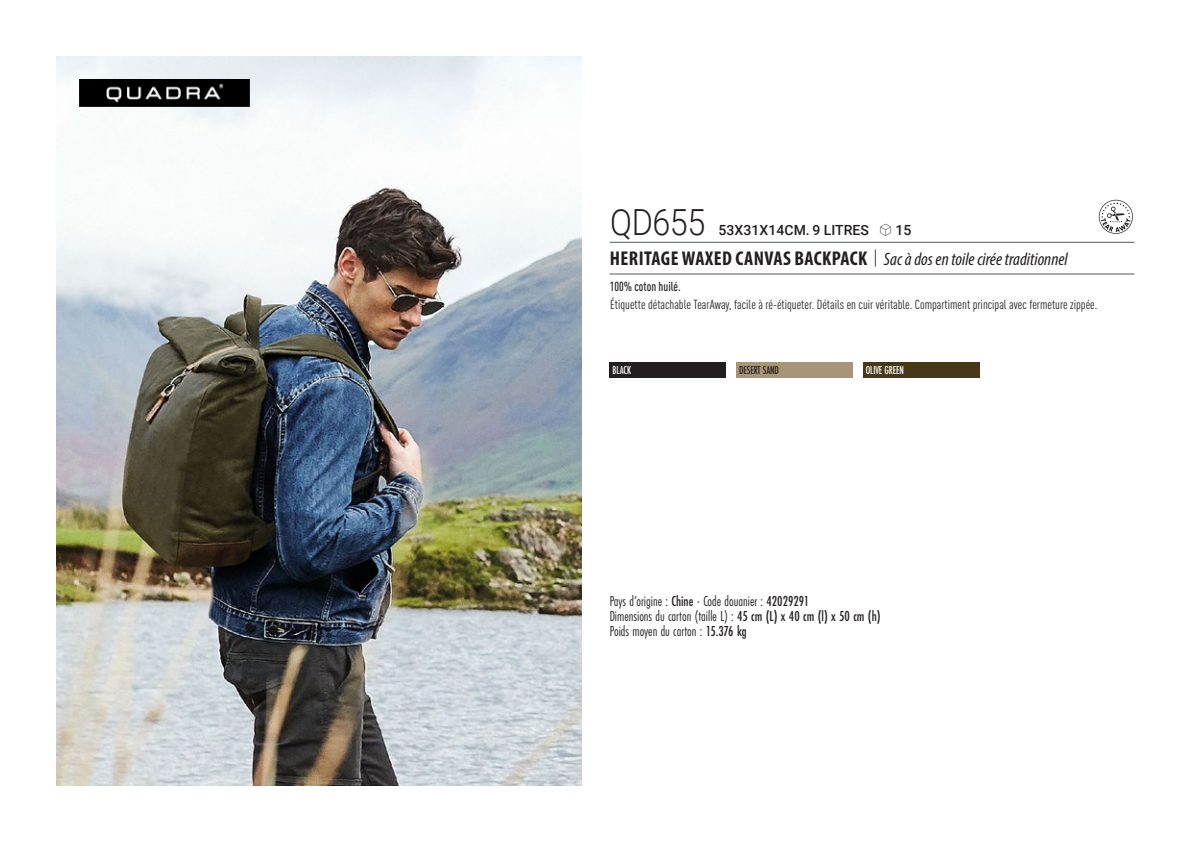
<style>
.page{position:relative;width:1191px;height:842px;background:#fff}
.page>*{position:absolute;margin:0;border:0;box-sizing:border-box;transform-origin:0 0}
.t1{font:300 36px "Roboto";letter-spacing:-.015em;color:#231f20;scale:.9 1}
.t2{font:italic 18px "Myriad Variable Concept";color:#231f20}
.t3{font:15px "Futura PT Cond";color:#231f20;scale:.95 1}
.t4{font:500 14px "Roboto";letter-spacing:.005em;color:#231f20}
.t5{font:condensed 13px "DIN Pro";color:#231f20}
.grammage_2020{font:500 condensed 13px "DIN Pro";color:#231f20;scale:.95 1}
.Coloris_nuancier_bla{font:500 12px "Futura PT Cond";letter-spacing:-.01em;color:#fff;scale:.9 1}
.Coloris_nuancier{font:500 12px "Futura PT Cond";letter-spacing:-.01em;color:#231f20;scale:.9 1}
.s1{font-family:"Linotype Shapeshifter";font-weight:400;font-size:16px}
.s2{font-family:"Myriad Pro";font-weight:700;font-style:normal;font-stretch:condensed;font-size:20px}
.s3{font-family:"Roboto Condensed";font-weight:300;font-style:normal;font-size:20px}
.s4{font-weight:500}
</style>
<div class="page">
<img style="left:57px;top:57px;width:524px;height:728px">
<img style="left:79px;top:79px;width:170px;height:28px">
<div style="left:609px;top:362px;width:117px;height:16px;background:#231f20"></div>
<div style="left:736px;top:362px;width:116px;height:16px;background:#a89478"></div>
<div style="left:863px;top:362px;width:116px;height:16px;background:#463818"></div>
<svg style="left:1098px;top:200px;width:34px;height:34px"></svg>
<hr style="left:609px;top:242px;width:525px;height:1px;background:#57585a">
<hr style="left:609px;top:274px;width:525px;height:1px;background:#57585a">
<p class="t1" style="left:610px;top:197px;width:107px">QD655</p>
<p class="t4" style="left:718px;top:220px;width:194px">53X31X14CM. 9 LITRES <span class="s1">S</span> 15</p>
<p class="t2" style="left:610px;top:249px;width:459px"><span class="s2">HERITAGE WAXED CANVAS BACKPACK</span> <span class="s3">|</span> Sac à dos en toile cirée traditionnel</p>
<p class="grammage_2020" style="left:609px;top:277px;width:76px">100% coton huilé.</p>
<p class="t5" style="left:610px;top:295px;width:488px">Étiquette détachable TearAway, facile à ré-étiqueter. Détails en cuir véritable. Compartiment principal avec fermeture zippée.</p>
<p class="Coloris_nuancier_bla" style="left:612px;top:363px;width:22px">BLACK</p>
<p class="Coloris_nuancier" style="left:739px;top:363px;width:46px">DESERT SAND</p>
<p class="Coloris_nuancier_bla" style="left:866px;top:363px;width:44px">OLIVE GREEN</p>
<p class="t3" style="left:609px;top:592px;width:212px">Pays d’origine : <span class="s4">Chine</span> - Code douanier : <span class="s4">42029291</span></p>
<p class="t3" style="left:609px;top:607px;width:287px">Dimensions du carton (taille L) : <span class="s4">45 cm (L) x 40 cm (l) x 50 cm (h)</span></p>
<p class="t3" style="left:609px;top:622px;width:146px">Poids moyen du carton : <span class="s4">15.376 kg</span></p>
</div>
